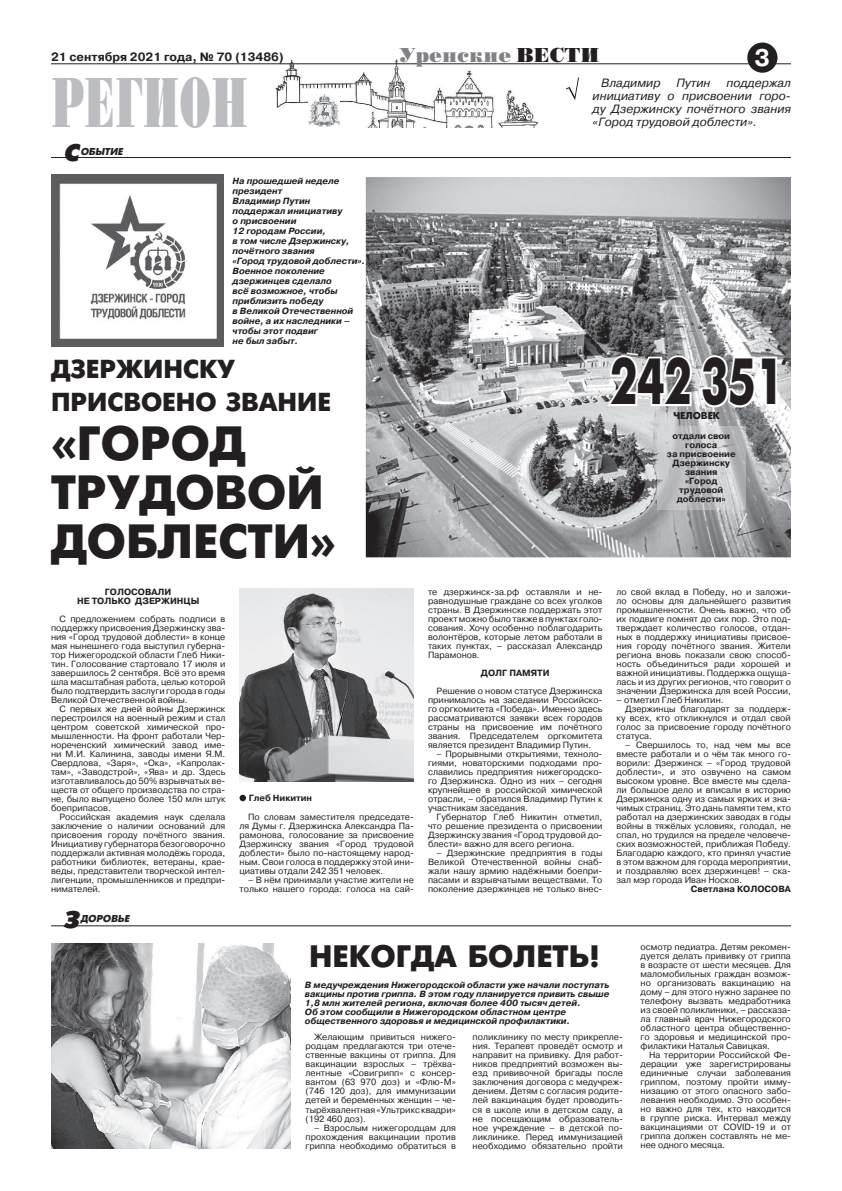
<style>
.page{position:relative;width:842px;height:1191px;background:#fff}
.page>*{position:absolute;margin:0;border:0;box-sizing:border-box;transform-origin:0 0}
.t1{font:70px "Standard Poster C";color:#bcbdc0;scale:.55 1}
.t2{font:700 65px "Futuris";color:#231f20;scale:.7 1}
.t3{font:700 48px/49px "Futuris";color:#231f20}
.t4{font:700 31px "Futuris";color:#231f20}
.t5{font:700 26px/33px "Futuris";color:#231f20}
.t6{font:italic 700 24px "Futuris XC";color:#231f20}
.t7{font:700 24px "Pragmatica C";color:#fff}
.t8{font:20px "Standard Poster C";color:#808285}
.t9{font:italic 12px/13px "Pragmatica C";color:#231f20;text-align:justify}
.t10{font:700 12px "Pragmatica C";color:#231f20}
.t11{font:italic 10px "Futuris XC";color:#231f20}
.t12{font:700 10px "Futuris";color:#231f20}
.t13{font:9px/9px "Pragmatica C";color:#231f20;text-align:justify}
.t14{font:italic 700 9px/10px "Pragmatica C";color:#231f20}
.t15{font:700 9px/9px "Pragmatica C";color:#231f20;text-align:center}
.s1{color:#231f20}
</style>
<div class="page">
<img style="left:273px;top:59px;width:268px;height:68px">
<img style="left:308px;top:94px;width:32px;height:33px">
<hr style="left:51px;top:64px;width:740px;height:1px;background:#231f20">
<div style="left:747px;top:43px;width:30px;height:30px;background:#231f20;border-radius:50%"></div>
<svg style="left:566px;top:77px;width:13px;height:23px"></svg>
<hr style="left:51px;top:157px;width:740px;height:1px;background:#231f20">
<div style="left:240px;top:794px;width:6px;height:7px;background:#231f20;border-radius:50%"></div>
<img style="left:240px;top:588px;width:174px;height:193px">
<img style="left:51px;top:174px;width:172px;height:172px">
<img style="left:366px;top:177px;width:425px;height:380px">
<hr style="left:51px;top:925px;width:740px;height:1px;background:#231f20">
<svg style="left:604px;top:349px;width:175px;height:61px"></svg>
<img style="left:658px;top:427px;width:88px;height:82px">
<img style="left:51px;top:943px;width:239px;height:205px">
<h3 class="t8" style="left:399px;top:44px;width:202px">Уренские <span class="s1">ВЕСТИ</span></h3>
<h3 class="t10" style="left:51px;top:51px;width:234px">21 сентября 2021 года, № 70 (13486)</h3>
<h3 class="t7" style="left:754px;top:45px;width:17px">3</h3>
<h1 class="t1" style="left:51px;top:66px;width:359px">РЕГИОН</h1>
<h3 class="t6" style="left:63px;top:140px;width:22px">С</h3>
<p class="t11" style="left:80px;top:146px;width:46px">ОБЫТИЕ</p>
<p class="t14" style="left:233px;top:176px;width:134px">На прошедшей неделе президент<br>Владимир Путин поддержал инициативу<br>о присвоении<br>12 городам России,<br>в том числе Дзержинску, почётного звания<br>«Город трудовой доблести».<br>Военное поколение дзержинцев сделало<br>всё возможное, чтобы приблизить победу<br>в Великой Отечественной войне, а их наследники – чтобы этот подвиг<br>не был забыт.</p>
<h3 class="t5" style="left:51px;top:353px;width:282px">ДЗЕРЖИНСКУ<br>ПРИСВОЕНО ЗВАНИЕ</h3>
<h3 class="t3" style="left:51px;top:419px;width:286px">«ГОРОД<br>ТРУДОВОЙ<br>ДОБЛЕСТИ»</h3>
<p class="t15" style="left:77px;top:587px;width:124px">ГОЛОСОВАЛИ<br>НЕ ТОЛЬКО ДЗЕРЖИНЦЫ</p>
<p class="t13" style="left:51px;top:614px;width:176px;text-indent:9px">С предложением собрать подписи в поддержку присвоения Дзержинску зва&shy;ния «Город трудовой доблести» в конце мая нынешнего года выступил губерна&shy;тор Нижегородской области Глеб Ники&shy;тин. Голосование стартовало 17 июля и завершилось 2 сентября. Всё это время шла масштабная работа, целью которой было подтвердить заслуги города в годы Великой Отечественной войны.</p>
<p class="t13" style="left:51px;top:704px;width:176px;text-indent:9px">С первых же дней войны Дзержинск перестроился на военный режим и стал центром советской химической про&shy;мышленности. На фронт работали Чер&shy;нореченский химический завод име&shy;ни М.И. Калинина, заводы имени Я.М.<br>Свердлова, «Заря», «Ока», «Капролак&shy;там», «Заводстрой», «Ява» и др. Здесь изготавливалось до 50% взрывчатых ве&shy;ществ от общего производства по стра&shy;не, было выпущено более 150 млн штук боеприпасов.</p>
<p class="t13" style="left:51px;top:812px;width:176px;text-indent:9px">Российская академия наук сделала заключение о наличии оснований для присвоения городу почётного звания.<br>Инициативу губернатора безоговорочно поддержали активная молодёжь города, работники библиотек, ветераны, крае&shy;веды, представители творческой интел&shy;лигенции, промышленников и предпри&shy;нимателей.</p>
<h3 class="t6" style="left:63px;top:906px;width:22px">З</h3>
<p class="t11" style="left:80px;top:913px;width:52px">ДОРОВЬЕ</p>
<p class="t15" style="left:249px;top:793px;width:65px">Глеб Никитин</p>
<p class="t13" style="left:240px;top:812px;width:176px;text-indent:9px">По словам заместителя председате&shy;ля Думы г. Дзержинска Александра Па&shy;рамонова, голосование за присвоение Дзержинску звания «Город трудовой доблести» было по-настоящему народ&shy;ным. Свои голоса в поддержку этой ини&shy;циативы отдали 242 351 человек.</p>
<p class="t13" style="left:240px;top:875px;width:176px;text-align:right">– В нём принимали участие жители не только нашего города: голоса на сай-</p>
<h3 class="t9" style="left:601px;top:77px;width:61px">Владимир</h3>
<h3 class="t9" style="left:676px;top:77px;width:36px">Путин</h3>
<h3 class="t9" style="left:593px;top:77px;width:200px;text-indent:134px">поддержал инициативу о присвоении горо&shy;ду Дзержинску почётного звания «Город трудовой доблести».</h3>
<h2 class="t2" style="left:610px;top:346px;width:248px">242 351</h2>
<p class="t12" style="left:673px;top:410px;width:48px">ЧЕЛОВЕК</p>
<p class="t15" style="left:667px;top:432px;width:70px">отдали свои голоса<br>за присвоение<br>Дзержинску звания<br>«Город трудовой доблести»</p>
<p class="t13" style="left:428px;top:587px;width:176px">те дзержинск-за.рф оставляли и не&shy;равнодушные граждане со всех уголков страны. В Дзержинске поддержать этот проект можно было также в пунктах голо&shy;сования. Хочу особенно поблагодарить волонтёров, которые летом работали в таких пунктах, – рассказал Александр Парамонов.</p>
<p class="t15" style="left:481px;top:668px;width:70px">ДОЛГ ПАМЯТИ</p>
<p class="t13" style="left:428px;top:686px;width:176px;text-indent:9px">Решение о новом статусе Дзержинска принималось на заседании Российско&shy;го оргкомитета «Победа». Именно здесь рассматриваются заявки всех городов страны на присвоение им почётного звания. Председателем оргкомитета является президент Владимир Путин.</p>
<p class="t13" style="left:428px;top:749px;width:176px;text-indent:9px">– Прорывными открытиями, техноло&shy;гиями, новаторскими подходами про&shy;славились предприятия нижегородско&shy;го Дзержинска. Одно из них – сегодня крупнейшее в российской химической отрасли, – обратился Владимир Путин к участникам заседания.</p>
<p class="t13" style="left:428px;top:812px;width:176px;text-indent:9px">Губернатор Глеб Никитин отметил, что решение президента о присвоении Дзержинску звания «Город трудовой до&shy;блести» важно для всего региона.</p>
<p class="t13" style="left:428px;top:848px;width:176px;text-indent:9px">– Дзержинские предприятия в годы Великой Отечественной войны снаб&shy;жали нашу армию надёжными боепри&shy;пасами и взрывчатыми веществами. То поколение дзержинцев не только внес-</p>
<p class="t13" style="left:617px;top:587px;width:176px">ло свой вклад в Победу, но и заложи&shy;ло основы для дальнейшего развития промышленности. Очень важно, что об их подвиге помнят до сих пор. Это под&shy;тверждает количество голосов, отдан&shy;ных в поддержку инициативы присвое&shy;ния городу почётного звания. Жители региона вновь показали свою способ&shy;ность объединиться ради хорошей и важной инициативы. Поддержка ощуща&shy;лась и из других регионов, что говорит о значении Дзержинска для всей России,</p>
<p class="t13" style="left:617px;top:695px;width:108px">– отметил Глеб Никитин.</p>
<p class="t13" style="left:625px;top:704px;width:167px">Дзержинцы благодарят за поддерж-</p>
<p class="t13" style="left:617px;top:713px;width:176px">ку всех, кто откликнулся и отдал свой</p>
<p class="t13" style="left:617px;top:722px;width:176px">голос за присвоение городу почётного</p>
<p class="t13" style="left:617px;top:731px;width:37px">статуса.</p>
<p class="t13" style="left:617px;top:740px;width:176px;text-indent:9px">– Свершилось то, над чем мы все вместе работали и о чём так много го&shy;ворили: Дзержинск – «Город трудовой доблести», и это озвучено на самом высоком уровне. Все вместе мы сдела&shy;ли большое дело и вписали в историю Дзержинска одну из самых ярких и зна&shy;чимых страниц. Это дань памяти тем, кто работал на дзержинских заводах в годы войны в тяжёлых условиях, голодал, не спал, но трудился на пределе человече&shy;ских возможностей, приближая Победу.<br>Благодарю каждого, кто принял участие в этом важном для города мероприятии, и поздравляю всех дзержинцев! – ска&shy;зал мэр города Иван Носков.</p>
<p class="t15" style="left:691px;top:884px;width:102px">Светлана КОЛОСОВА</p>
<h3 class="t4" style="left:309px;top:939px;width:292px">НЕКОГДА БОЛЕТЬ!</h3>
<p class="t14" style="left:305px;top:980px;width:306px;line-height:9px">В медучреждения Нижегородской области уже начали поступать вакцины против гриппа. В этом году планируется привить свыше 1,8 млн жителей региона, включая более 400 тысяч детей.<br>Об этом сообщили в Нижегородском областном центре общественного здоровья и медицинской профилактики.</p>
<p class="t13" style="left:306px;top:1033px;width:152px;text-indent:9px">Желающим привиться нижего&shy;родцам предлагаются три отече&shy;ственные вакцины от гриппа. Для вакцинации взрослых – трёхва&shy;лентные «Совигрипп» с консер&shy;вантом (63 970 доз) и «Флю-М» (746 120 доз), для иммунизации детей и беременных женщин – че&shy;тырёхвалентная «Ультрикс квадри» (192 460 доз).</p>
<p class="t13" style="left:306px;top:1123px;width:152px;text-indent:9px">– Взрослым нижегородцам для прохождения вакцинации против гриппа необходимо обратиться в</p>
<p class="t13" style="left:473px;top:1033px;width:152px">поликлинику по месту прикрепле&shy;ния. Терапевт проведёт осмотр и направит на прививку. Для работ&shy;ников предприятий возможен вы&shy;езд прививочной бригады после заключения договора с медучреж&shy;дением. Детям с согласия родите&shy;лей вакцинация будет проводить&shy;ся в школе или в детском саду, а не посещающим образователь&shy;ное учреждение – в детской по&shy;ликлинике. Перед иммунизацией необходимо обязательно пройти</p>
<p class="t13" style="left:641px;top:943px;width:152px">осмотр педиатра. Детям рекомен&shy;дуется делать прививку от гриппа в возрасте от шести месяцев. Для маломобильных граждан возмож&shy;но организовать вакцинацию на дому – для этого нужно заранее по телефону вызвать медработника из своей поликлиники, – рассказа&shy;ла главный врач Нижегородского областного центра общественно&shy;го здоровья и медицинской про&shy;филактики Наталья Савицкая.</p>
<p class="t13" style="left:641px;top:1051px;width:152px;text-indent:9px">На территории Российской Фе&shy;дерации уже зарегистрированы единичные случаи заболевания гриппом, поэтому пройти имму&shy;низацию от этого опасного забо&shy;левания необходимо. Это особен&shy;но важно для тех, кто находится в группе риска. Интервал между вакцинациями от COVID-19 и от гриппа должен составлять не ме&shy;нее одного месяца.</p>
</div>
